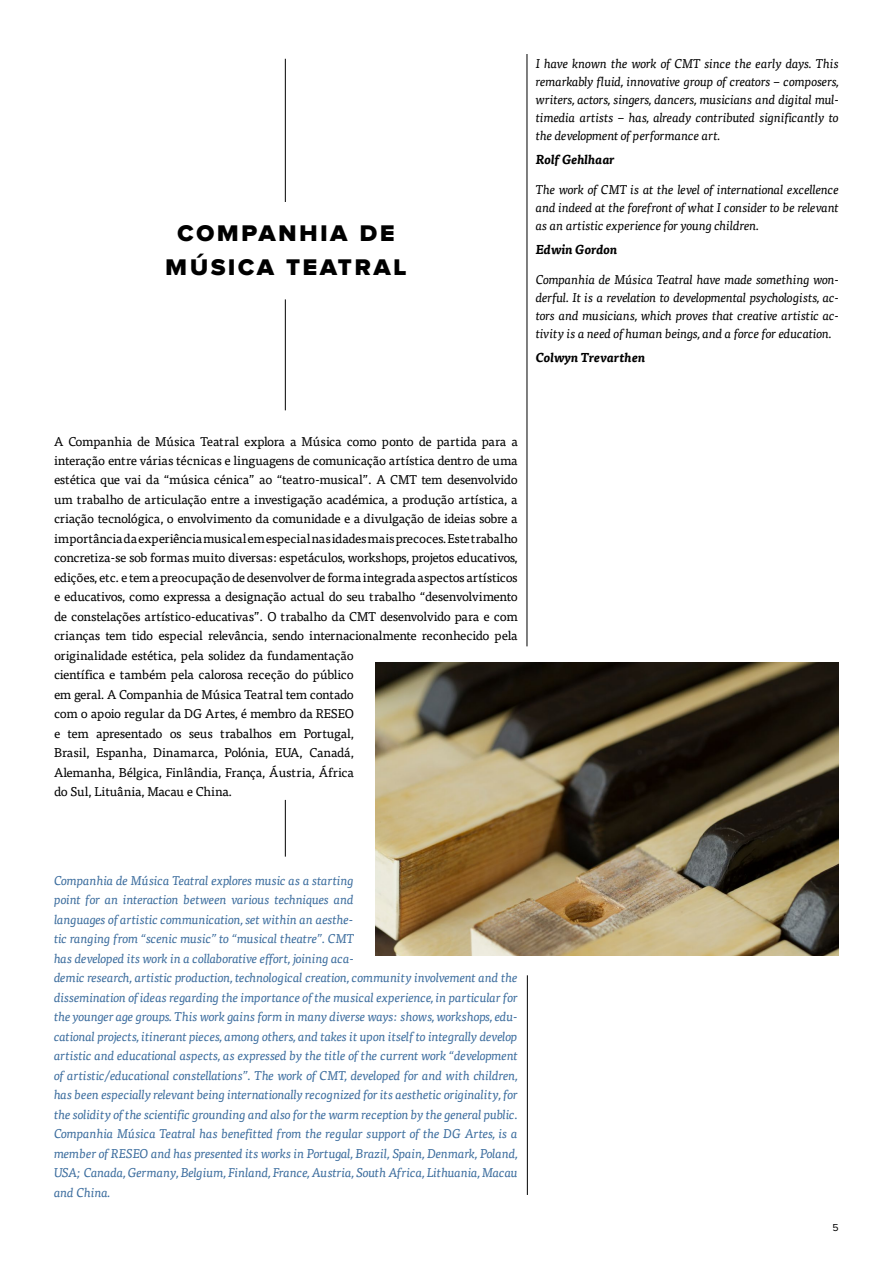
<style>
.page{position:relative;width:893px;height:1263px;background:#fff}
.page>*{position:absolute;margin:0;border:0;box-sizing:border-box;transform-origin:0 0}
.t1{font:28.5px/34.2px "Proxima Nova Extrabld";letter-spacing:.08em;color:#000;text-align:center}
.t2{font:italic 12.75px/19.5px "Tisa Pro";letter-spacing:-.025em;color:#3c6d9e}
.t3{font:12.75px/19.5px "Tisa Pro";letter-spacing:-.02em;color:#000}
.t4{font:italic 12.75px/18px "Tisa Pro";letter-spacing:-.015em;color:#000;text-align:justify}
.t5{font:italic 700 12.75px "Tisa Pro";color:#000}
.t6{font:10.5px "Proxima Nova";color:#000}
</style>
<div class="page">
<hr style="left:527px;top:54px;width:1px;height:592px;background:#000">
<hr style="left:285px;top:299px;width:1px;height:111px;background:#000">
<hr style="left:285px;top:800px;width:1px;height:57px;background:#000">
<hr style="left:285px;top:59px;width:1px;height:143px;background:#000">
<hr style="left:527px;top:975px;width:1px;height:220px;background:#000">
<img style="left:375px;top:662px;width:464px;height:294px">
<h1 class="t1" style="left:165px;top:216px;width:243px">companhia de música teatral</h1>
<p class="t4" style="left:536px;top:54px;width:305px">I have known the work of CMT since the early days. This remarkably fluid, innovative group of creators – composers, writers, actors, singers, dancers, musicians and digital mul&shy;timedia artists – has, already contributed significantly to the development of performance art.</p>
<p class="t5" style="left:536px;top:149px;width:80px">Rolf Gehlhaar</p>
<p class="t4" style="left:536px;top:180px;width:305px">The work of CMT is at the level of international excellence and indeed at the forefront of what I consider to be relevant as an artistic experience for young children.</p>
<p class="t5" style="left:536px;top:239px;width:83px">Edwin Gordon</p>
<p class="t4" style="left:536px;top:270px;width:305px">Companhia de Música Teatral have made something won&shy;derful. It is a revelation to developmental psychologists, ac&shy;tors and musicians, which proves that creative artistic ac&shy;tivity is a need of human beings, and a force for education.</p>
<p class="t5" style="left:536px;top:347px;width:111px">Colwyn Trevarthen</p>
<p class="t3" style="left:54px;top:430px;width:465px">A Companhia de Música Teatral explora a Música como ponto de partida para a interação entre várias técnicas e linguagens de comunicação artística dentro de uma estética que vai da “música cénica” ao “teatro-musical”. A CMT tem desenvolvido um trabalho de articulação entre a investigação académica, a produção artística, a criação tecnológica, o envolvimento da comunidade e a divulgação de ideias sobre a importância da experiência musical em especial nas idades mais precoces. Este trabalho concretiza-se sob formas muito diversas: espetáculos, workshops, projetos educativos, edições, etc. e tem a preocupação de desenvolver de forma integrada aspectos artísticos e educativos, como expressa a designação actual do seu trabalho “desenvolvimento de constelações artístico-educativas”. O trabalho da CMT desenvolvido para e com crianças tem tido especial relevância, sendo internacionalmente reconhecido pela originalidade estética, pela solidez da fundamentação<br>científica e também pela calorosa receção do público<br>em geral. A Companhia de Música Teatral tem contado<br>com o apoio regular da DG Artes, é membro da RESEO<br>e tem apresentado os seus trabalhos em Portugal,<br>Brasil, Espanha, Dinamarca, Polónia, EUA, Canadá,<br>Alemanha, Bélgica, Finlândia, França, Áustria, África<br>do Sul, Lituânia, Macau e China.</p>
<p class="t2" style="left:54px;top:870px;width:465px">Companhia de Música Teatral explores music as a starting<br>point for an interaction between various techniques and<br>languages of artistic communication, set within an aesthe-<br>tic ranging from “scenic music” to “musical theatre”. CMT<br>has developed its work in a collaborative effort, joining aca-<br>demic research, artistic production, technological creation, community involvement and the dissemination of ideas regarding the importance of the musical experience, in particular for the younger age groups. This work gains form in many diverse ways: shows, workshops, edu&shy;cational projects, itinerant pieces, among others, and takes it upon itself to integrally develop artistic and educational aspects, as expressed by the title of the current work “development of artistic/educational constellations”. The work of CMT, developed for and with children, has been especially relevant being internationally recognized for its aesthetic originality, for the solidity of the scientific grounding and also for the warm reception by the general public.<br>Companhia Música Teatral has benefitted from the regular support of the DG Artes, is a member of RESEO and has presented its works in Portugal, Brazil, Spain, Denmark, Poland, USA; Canada, Germany, Belgium, Finland, France, Austria, South Africa, Lithuania, Macau and China.</p>
<p class="t6" style="left:833px;top:1222px;width:8px">5</p>
</div>
